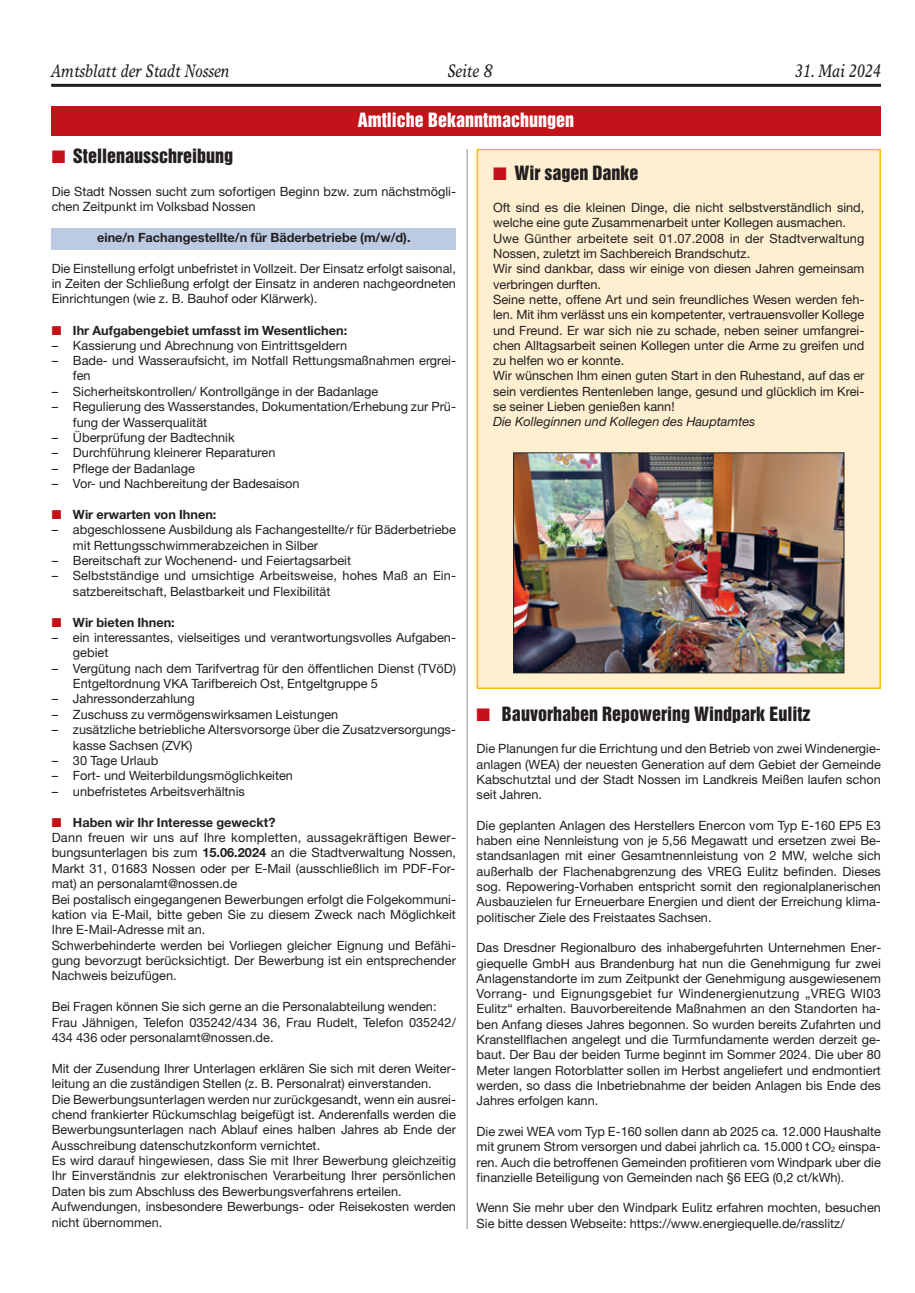
<style>
.page{position:relative;width:915px;height:1293px;background:#fff}
.page>*{position:absolute;margin:0;border:0;box-sizing:border-box;transform-origin:0 0}
.t1{font:18px "Helvetica Inserat";color:#231f20}
.t2{font:italic 18px "Times Europa";color:#231f20;scale:.8 1}
.t3{font:18px "Helvetica Inserat";color:#fff}
.t4{font:12.75px/15.3px "Helvetica Neue";color:#231f20}
.t5{font:700 12.75px "Helvetica Neue";color:#231f20}
.t6{font:italic 12.75px "Helvetica Neue";color:#231f20}
.s1{color:#c4121a}
.s2{font-weight:700}
.s3{font-size:7.65px}
</style>
<div class="page">
<div style="left:52px;top:228px;width:404px;height:21px;background:#bccbe2"></div>
<hr style="left:51px;top:84px;width:829px;height:3px;background:#231f20">
<div style="left:51px;top:106px;width:829px;height:30px;background:#c4121a"></div>
<div style="left:478px;top:150px;width:401px;height:537px;background:#feefd0"></div>
<div style="left:476px;top:149px;width:404px;height:540px;border:2px solid #fcb814"></div>
<img style="left:515px;top:454px;width:327px;height:217px">
<div style="left:513px;top:452px;width:331px;height:221px;border:1px solid #231f20"></div>
<hr style="left:466px;top:149px;width:1px;height:1080px;background:#939598">
<h1 class="t2" style="left:51px;top:64px;width:224px">Amtsblatt der Stadt Nossen</h1>
<h1 class="t2" style="left:447px;top:64px;width:58px">Seite 8</h1>
<h1 class="t2" style="left:794px;top:64px;width:109px">31. Mai 2024</h1>
<h1 class="t3" style="left:358px;top:113px;width:218px">Amtliche Bekanntmachungen</h1>
<h1 class="t1" style="left:52px;top:149px;width:183px"><span class="s1">■</span> Stellenausschreibung</h1>
<p class="t4" style="left:52px;top:185px;width:405px">Die Stadt Nossen sucht zum sofortigen Beginn bzw. zum nächstmögli&shy;chen Zeitpunkt im Volksbad Nossen</p>
<p class="t5" style="left:97px;top:233px;width:315px">eine/n Fachangestellte/n für Bäderbetriebe (m/w/d).</p>
<p class="t4" style="left:52px;top:262px;width:405px;text-align:justify">Die Einstellung erfolgt unbefristet in Vollzeit. Der Einsatz erfolgt saisonal, in Zeiten der Schließung erfolgt der Einsatz in anderen nachgeordneten Einrichtungen (wie z. B. Bauhof oder Klärwerk).</p>
<p class="t5" style="left:52px;top:326px;width:297px"><span class="s1">■</span> Ihr Aufgabengebiet umfasst im Wesentlichen:</p>
<p class="t4" style="left:52px;top:339px;width:297px">– Kassierung und Abrechnung von Eintrittsgeldern</p>
<p class="t4" style="left:73px;top:354px;width:384px;text-indent:-21px">– Bade- und Wasseraufsicht, im Notfall Rettungsmaßnahmen ergrei&shy;fen</p>
<p class="t4" style="left:52px;top:385px;width:328px">– Sicherheitskontrollen/ Kontrollgänge in der Badanlage</p>
<p class="t4" style="left:73px;top:400px;width:384px;text-indent:-21px">– Regulierung des Wasserstandes, Dokumentation/Erhebung zur Prü&shy;fung der Wasserqualität</p>
<p class="t4" style="left:52px;top:431px;width:184px">– Überprüfung der Badtechnik</p>
<p class="t4" style="left:52px;top:446px;width:225px">– Durchführung kleinerer Reparaturen</p>
<p class="t4" style="left:52px;top:462px;width:145px">– Pflege der Badanlage</p>
<p class="t4" style="left:52px;top:477px;width:249px">– Vor- und Nachbereitung der Badesaison</p>
<p class="t5" style="left:52px;top:510px;width:166px"><span class="s1">■</span> Wir erwarten von Ihnen:</p>
<p class="t4" style="left:73px;top:523px;width:384px;text-indent:-21px">– abgeschlossene Ausbildung als Fachangestellte/r für Bäderbetriebe mit Rettungsschwimmerabzeichen in Silber</p>
<p class="t4" style="left:52px;top:554px;width:301px">– Bereitschaft zur Wochenend- und Feiertagsarbeit</p>
<p class="t4" style="left:73px;top:569px;width:384px;text-indent:-21px">– Selbstständige und umsichtige Arbeitsweise, hohes Maß an Ein&shy;satzbereitschaft, Belastbarkeit und Flexibilität</p>
<p class="t5" style="left:52px;top:618px;width:124px"><span class="s1">■</span> Wir bieten Ihnen:</p>
<p class="t4" style="left:73px;top:631px;width:384px;text-indent:-21px">– ein interessantes, vielseitiges und verantwortungsvolles Aufgaben&shy;gebiet</p>
<p class="t4" style="left:73px;top:662px;width:384px;text-indent:-21px">– Vergütung nach dem Tarifvertrag für den öffentlichen Dienst (TVöD)<br>Entgeltordnung VKA Tarifbereich Ost, Entgeltgruppe 5</p>
<p class="t4" style="left:52px;top:692px;width:144px">– Jahressonderzahlung</p>
<p class="t4" style="left:52px;top:708px;width:288px">– Zuschuss zu vermögenswirksamen Leistungen</p>
<p class="t4" style="left:73px;top:723px;width:384px;text-indent:-21px">– zusätzliche betriebliche Altersvorsorge über die Zusatzversorgungs&shy;kasse Sachsen (ZVK)</p>
<p class="t4" style="left:52px;top:754px;width:108px">– 30 Tage Urlaub</p>
<p class="t4" style="left:52px;top:769px;width:243px">– Fort- und Weiterbildungsmöglichkeiten</p>
<p class="t4" style="left:52px;top:785px;width:195px">– unbefristetes Arbeitsverhältnis</p>
<p class="t4" style="left:52px;top:816px;width:405px"><span class="s1">■</span> <span class="s2">Haben wir Ihr Interesse geweckt?<br></span>Dann freuen wir uns auf Ihre kompletten, aussagekräftigen Bewer&shy;bungsunterlagen bis zum <span class="s2">15.06.2024</span> an die Stadtverwaltung Nossen, Markt 31, 01683 Nossen oder per E-Mail (ausschließlich im PDF-For&shy;mat) an personalamt@nossen.de<br>Bei postalisch eingegangenen Bewerbungen erfolgt die Folgekommuni&shy;kation via E-Mail, bitte geben Sie zu diesem Zweck nach Möglichkeit Ihre E-Mail-Adresse mit an.<br>Schwerbehinderte werden bei Vorliegen gleicher Eignung und Befähi&shy;gung bevorzugt berücksichtigt. Der Bewerbung ist ein entsprechender Nachweis beizufügen.</p>
<p class="t4" style="left:52px;top:1000px;width:405px">Bei Fragen können Sie sich gerne an die Personalabteilung wenden:<br>Frau Jähnigen, Telefon 035242/434 36, Frau Rudelt, Telefon 035242/<br>434 436 oder personalamt@nossen.de.</p>
<p class="t4" style="left:52px;top:1061px;width:405px">Mit der Zusendung Ihrer Unterlagen erklären Sie sich mit deren Weiter&shy;leitung an die zuständigen Stellen (z. B. Personalrat) einverstanden.<br>Die Bewerbungsunterlagen werden nur zurückgesandt, wenn ein ausrei&shy;chend frankierter Rückumschlag beigefügt ist. Anderenfalls werden die Bewerbungsunterlagen nach Ablauf eines halben Jahres ab Ende der Ausschreibung datenschutzkonform vernichtet.<br>Es wird darauf hingewiesen, dass Sie mit Ihrer Bewerbung gleichzeitig Ihr Einverständnis zur elektronischen Verarbeitung Ihrer persönlichen Daten bis zum Abschluss des Bewerbungsverfahrens erteilen.<br>Aufwendungen, insbesondere Bewerbungs- oder Reisekosten werden nicht übernommen.</p>
<h1 class="t1" style="left:493px;top:165px;width:147px"><span class="s1">■</span> Wir sagen Danke</h1>
<p class="t4" style="left:493px;top:201px;width:372px">Oft sind es die kleinen Dinge, die nicht selbstverständlich sind, welche eine gute Zusammenarbeit unter Kollegen ausmachen.<br>Uwe Günther arbeitete seit 01.07.2008 in der Stadtverwaltung Nossen, zuletzt im Sachbereich Brandschutz.<br>Wir sind dankbar, dass wir einige von diesen Jahren gemeinsam verbringen durften.<br>Seine nette, offene Art und sein freundliches Wesen werden feh&shy;len. Mit ihm verlässt uns ein kompetenter, vertrauensvoller Kollege und Freund. Er war sich nie zu schade, neben seiner umfangrei&shy;chen Alltagsarbeit seinen Kollegen unter die Arme zu greifen und zu helfen wo er konnte.<br>Wir wünschen Ihm einen guten Start in den Ruhestand, auf das er sein verdientes Rentenleben lange, gesund und glücklich im Krei&shy;se seiner Lieben genießen kann!</p>
<p class="t6" style="left:493px;top:417px;width:264px">Die Kolleginnen und Kollegen des Hauptamtes</p>
<h1 class="t1" style="left:476px;top:706px;width:335px"><span class="s1">■</span> Bauvorhaben Repowering Windpark Eulitz</h1>
<p class="t4" style="left:476px;top:742px;width:405px;text-align:justify">Die Planungen fur die Errichtung und den Betrieb von zwei Windenergie&shy;anlagen (WEA) der neuesten Generation auf dem Gebiet der Gemeinde Kabschutztal und der Stadt Nossen im Landkreis Meißen laufen schon seit Jahren.</p>
<p class="t4" style="left:476px;top:819px;width:405px;text-align:justify">Die geplanten Anlagen des Herstellers Enercon vom Typ E-160 EP5 E3 haben eine Nennleistung von je 5,56 Megawatt und ersetzen zwei Be&shy;standsanlagen mit einer Gesamtnennleistung von 2 MW, welche sich außerhalb der Flachenabgrenzung des VREG Eulitz befinden. Dieses sog. Repowering-Vorhaben entspricht somit den regionalplanerischen Ausbauzielen fur Erneuerbare Energien und dient der Erreichung klima&shy;politischer Ziele des Freistaates Sachsen.</p>
<p class="t4" style="left:476px;top:941px;width:406px;text-align:justify">Das Dresdner Regionalburo des inhabergefuhrten Unternehmen Ener&shy;giequelle GmbH aus Brandenburg hat nun die Genehmigung fur zwei Anlagenstandorte im zum Zeitpunkt der Genehmigung ausgewiesenem Vorrang- und Eignungsgebiet fur Windenergienutzung „VREG WI03<br>Eulitz“ erhalten. Bauvorbereitende Maßnahmen an den Standorten ha&shy;ben Anfang dieses Jahres begonnen. So wurden bereits Zufahrten und Kranstellflachen angelegt und die Turmfundamente werden derzeit ge&shy;baut. Der Bau der beiden Turme beginnt im Sommer 2024. Die uber 80<br>Meter langen Rotorblatter sollen im Herbst angeliefert und endmontiert werden, so dass die Inbetriebnahme der beiden Anlagen bis Ende des Jahres erfolgen kann.</p>
<p class="t4" style="left:476px;top:1125px;width:405px;text-align:justify">Die zwei WEA vom Typ E-160 sollen dann ab 2025 ca. 12.000 Haushalte mit grunem Strom versorgen und dabei jahrlich ca. 15.000 t CO<span class="s3">2</span> einspa&shy;ren. Auch die betroffenen Gemeinden profitieren vom Windpark uber die finanzielle Beteiligung von Gemeinden nach §6 EEG (0,2 ct/kWh).</p>
<p class="t4" style="left:476px;top:1201px;width:405px">Wenn Sie mehr uber den Windpark Eulitz erfahren mochten, besuchen<br>Sie bitte dessen Webseite: https://www.energiequelle.de/rasslitz/</p>
</div>
